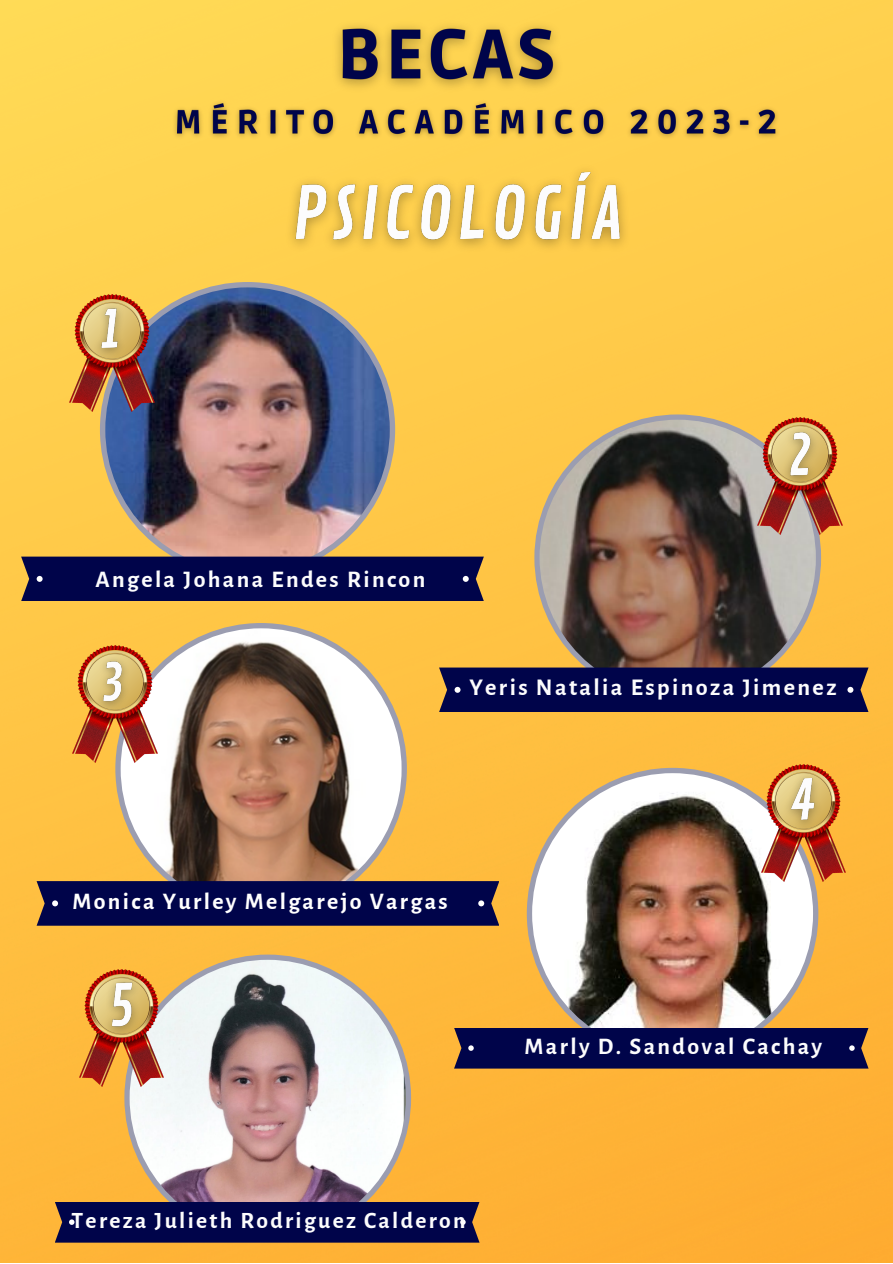
<style>
.page{position:relative;width:893px;height:1264px;background:#fff}
.page>*{position:absolute;margin:0;border:0;box-sizing:border-box;transform-origin:0 0}
.t1{font:700 24.15px "Alegreya Sans";letter-spacing:.1em;color:#fcfcfd}
.t2{font:700 23.85px "Alegreya Sans";letter-spacing:.1em;color:#fcfcfd}
.t3{font:700 23.85px "Alegreya Sans";letter-spacing:.1em;color:#fff}
.t4{font:700 23.55px "Alegreya Sans";letter-spacing:.1em;color:#fcfcfd}
</style>
<div class="page">
<img style="left:0;top:0;width:892px;height:1262px">
<img style="left:325px;top:14px;width:246px;height:82px">
<img style="left:169px;top:96px;width:616px;height:48px">
<img style="left:100px;top:282px;width:295px;height:274px">
<div style="left:21px;top:556px;width:463px;height:45px;background:#00044a"></div>
<img style="left:278px;top:158px;width:361px;height:103px">
<svg style="left:124px;top:954px;width:287px;height:247px"></svg>
<div style="left:55px;top:1201px;width:424px;height:41px;background:#00044a"></div>
<img style="left:79px;top:969px;width:84px;height:117px">
<img style="left:97px;top:970px;width:50px;height:73px">
<svg style="left:526px;top:767px;width:292px;height:260px"></svg>
<div style="left:454px;top:1027px;width:414px;height:41px;background:#00044a"></div>
<img style="left:761px;top:764px;width:84px;height:117px">
<img style="left:777px;top:768px;width:51px;height:68px">
<svg style="left:115px;top:623px;width:292px;height:258px"></svg>
<div style="left:37px;top:881px;width:462px;height:44px;background:#00044a"></div>
<img style="left:73px;top:645px;width:84px;height:117px">
<img style="left:90px;top:650px;width:44px;height:66px">
<svg style="left:534px;top:414px;width:287px;height:253px;background:#876f55"></svg>
<div style="left:439px;top:667px;width:429px;height:45px;background:#00044a"></div>
<img style="left:758px;top:417px;width:84px;height:117px">
<img style="left:776px;top:420px;width:48px;height:72px">
<img style="left:70px;top:294px;width:84px;height:117px">
<img style="left:89px;top:298px;width:42px;height:66px">
<p class="t2" style="left:95px;top:568px;width:331px">Angela Johana Endes Rincon</p>
<p class="t1" style="left:469px;top:676px;width:369px">Yeris Natalia Espinoza Jimenez</p>
<p class="t3" style="left:73px;top:889px;width:377px">Monica Yurley Melgarejo Vargas</p>
<p class="t2" style="left:524px;top:1035px;width:299px">Marly D. Sandoval Cachay</p>
<p class="t4" style="left:71px;top:1208px;width:395px">Tereza Julieth Rodriguez Calderon</p>
</div>
